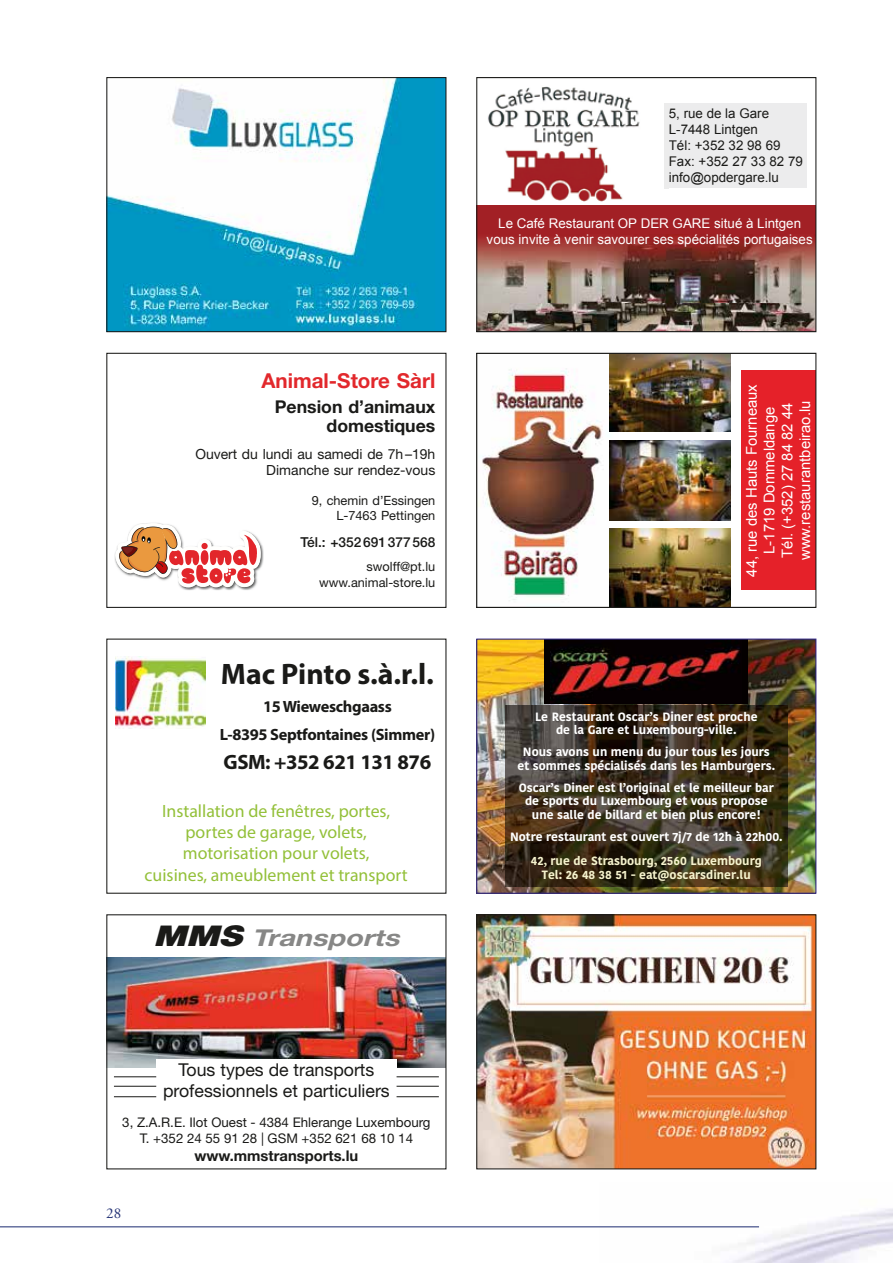
<style>
.page{position:relative;width:893px;height:1263px;background:#fff}
.page>*{position:absolute;margin:0;border:0;box-sizing:border-box;transform-origin:0 0}
.t1{font:700 29.7px "Myriad Pro";color:#1a1a18}
.t2{font:italic 700 23.25px "Helvetica Neue LT Std";color:#878786;scale:1.24 1}
.t3{font:700 20.85px "Myriad Pro";letter-spacing:-.02em;color:#1a1a18}
.t4{font:700 20.55px "Helvetica Neue LT Std";color:#e2282c}
.t5{font:17.85px/21.5px "Myriad Pro";color:#93c039;text-align:center}
.t6{font:17.7px/21.3px "Helvetica Neue LT Std";color:#1a1a18;text-align:center}
.t7{font:700 17.7px/19.6px "Helvetica Neue LT Std";color:#1a1a18;text-align:right}
.t8{font:700 16.35px/28.2px "Myriad Pro";letter-spacing:-.02em;color:#1a1a18;text-align:center}
.t9{font:15px "Adobe Garamond Pro";color:#253376}
.t10{font:14.85px/17.9px "Arial";color:#fff;text-align:center}
.t11{font:700 14.7px "Helvetica Neue LT Std";color:#1a1a18}
.t12{font:13.95px/15.8px "Helvetica Neue LT Std";color:#1a1a18;text-align:right}
.t13{font:500 13.8px "Helvetica Neue LT Std";color:#1a1a18}
.t14{font:13.35px/16px "Arial";color:#fff;text-align:center}
.t15{font:13.35px/15.9px "Helvetica Neue LT Std";color:#1a1a18;text-align:center}
.t16{font:13.35px/16px "Arial";color:#1a1a18}
.t17{font:12.75px/15.8px "Helvetica Neue LT Std";color:#1a1a18;text-align:right}
.t18{font:700 12px/13.5px "Kohinoor Telugu";color:#fff;text-align:center}
.t19{font:700 12px/14.4px "Kohinoor Telugu";color:#f5f2cd;text-align:center}
.s1{font-weight:900;font-size:28.65px;color:#1a1a18}
</style>
<div class="page">
<hr style="left:0;top:1226px;width:759px;height:1px;background:#253376">
<img style="left:478px;top:916px;width:336px;height:251px">
<div style="left:476px;top:914px;width:340px;height:255px;border:1px solid #1a1a18"></div>
<img style="left:108px;top:957px;width:336px;height:111px">
<div style="left:156px;top:1059px;width:241px;height:48px;background:#fff"></div>
<hr style="left:114px;top:1096px;width:42px;height:1px;background:#1a1a18">
<hr style="left:397px;top:1096px;width:42px;height:1px;background:#1a1a18">
<hr style="left:114px;top:1086px;width:42px;height:1px;background:#1a1a18">
<hr style="left:397px;top:1086px;width:42px;height:1px;background:#1a1a18">
<hr style="left:114px;top:1076px;width:42px;height:1px;background:#1a1a18">
<hr style="left:397px;top:1076px;width:42px;height:1px;background:#1a1a18">
<img style="left:114px;top:543px;width:150px;height:47px">
<svg style="left:115px;top:523px;width:146px;height:64px"></svg>
<div style="left:106px;top:353px;width:340px;height:255px;border:1px solid #1a1a18"></div>
<img style="left:482px;top:355px;width:332px;height:251px">
<div style="left:476px;top:353px;width:340px;height:255px;border:1px solid #1a1a18"></div>
<img style="left:478px;top:641px;width:336px;height:251px">
<div style="left:476px;top:639px;width:340px;height:255px;border:1px solid #2f2483"></div>
<img style="left:116px;top:656px;width:90px;height:73px">
<img style="left:108px;top:79px;width:336px;height:251px">
<div style="left:106px;top:77px;width:340px;height:255px;border:1px solid #1a1a18"></div>
<div style="left:477px;top:205px;width:339px;height:97px;background:#a22025"></div>
<div style="left:665px;top:104px;width:142px;height:84px;background:#ececed"></div>
<img style="left:488px;top:86px;width:180px;height:116px">
<img style="left:665px;top:104px;width:3px;height:84px">
<img style="left:478px;top:237px;width:336px;height:93px">
<div style="left:476px;top:77px;width:340px;height:255px;border:1px solid #1a1a18"></div>
<h3 class="t4" style="left:261px;top:368px;width:175px">Animal-Store Sàrl</h3>
<h3 class="t7" style="left:275px;top:396px;width:162px">Pension d’animaux domestiques</h3>
<p class="t12" style="left:195px;top:446px;width:241px">Ouvert du lundi au samedi de 7h–19h<br>Dimanche sur rendez-vous</p>
<p class="t17" style="left:312px;top:492px;width:125px">9, chemin d’Essingen<br>L-7463 Pettingen</p>
<p class="t13" style="left:301px;top:534px;width:136px">Tél.: +352691377568</p>
<p class="t17" style="left:319px;top:558px;width:118px">swolff@pt.lu www.animal-store.lu</p>
<h1 class="t1" style="left:221px;top:655px;width:214px">Mac Pinto s.à.r.l.</h1>
<h3 class="t8" style="left:220px;top:692px;width:217px">15 Wieweschgaass<br>L-8395 Septfontaines (Simmer)</h3>
<h3 class="t3" style="left:224px;top:748px;width:209px">GSM: +352 621 131 876</h3>
<h3 class="t5" style="left:145px;top:800px;width:264px">Installation de fenêtres, portes, portes de garage, volets, motorisation pour volets,<br>cuisines, ameublement et transport</h3>
<h2 class="t2" style="left:154px;top:924px;width:205px"><span class="s1">MMS</span> Transports</h2>
<h3 class="t6" style="left:163px;top:1059px;width:228px">Tous types de transports professionnels et particuliers</h3>
<p class="t15" style="left:122px;top:1114px;width:310px">3, Z.A.R.E. Ilot Ouest - 4384 Ehlerange Luxembourg<br>T. +352 24 55 91 28 | GSM +352 621 68 10 14</p>
<p class="t11" style="left:194px;top:1146px;width:165px">www.mmstransports.lu</p>
<p class="t9" style="left:106px;top:1204px;width:17px">28</p>
<p class="t16" style="left:669px;top:105px;width:136px">5, rue de la Gare<br>L-7448 Lintgen<br>Tél: +352 32 98 69<br>Fax: +352 27 33 82 79 info@opdergare.lu</p>
<p class="t14" style="left:487px;top:215px;width:328px">Le Café Restaurant OP DER GARE situé à Lintgen vous invite à venir savourer ses spécialités portugaises</p>
<p class="t10" style="left:743px;top:576px;width:194px;rotate:-90deg">44, rue des Hauts Fourneaux<br>L-1719 Dommeldange<br>Tél. (+352) 27 84 82 44 www.restaurantbeirao.lu</p>
<p class="t18" style="left:535px;top:710px;width:224px">Le Restaurant Oscar’s Diner est proche de la Gare et Luxembourg-ville.</p>
<p class="t18" style="left:518px;top:745px;width:259px">Nous avons un menu du jour tous les jours et sommes spécialisés dans les Hamburgers.</p>
<p class="t18" style="left:519px;top:781px;width:256px">Oscar’s Diner est l’original et le meilleur bar de sports du Luxembourg et vous propose une salle de billard et bien plus encore!</p>
<p class="t18" style="left:510px;top:830px;width:274px">Notre restaurant est ouvert 7j/7 de 12h à 22h00.</p>
<p class="t19" style="left:531px;top:854px;width:232px">42, rue de Strasbourg, 2560 Luxembourg<br>Tel: 26 48 38 51 - eat@oscarsdiner.lu</p>
</div>
